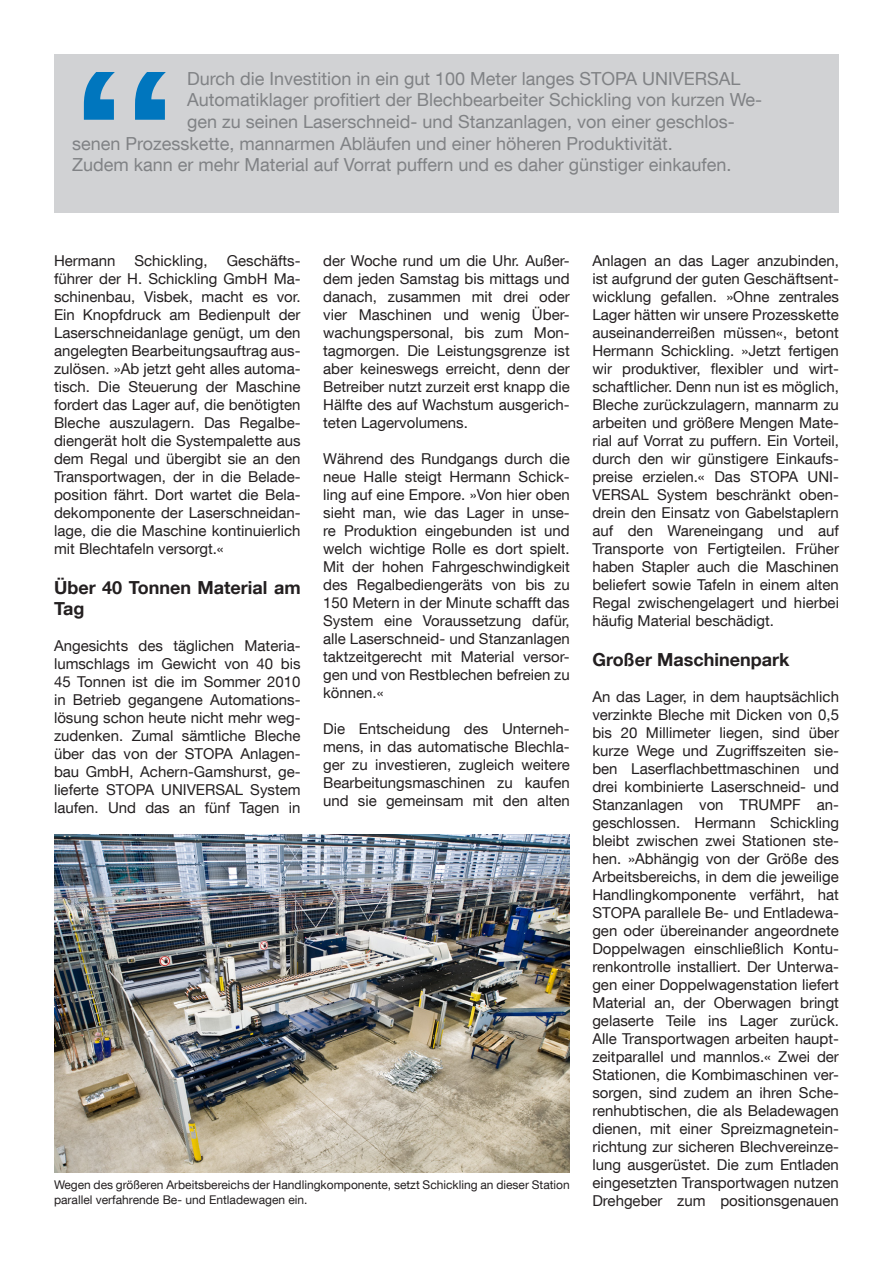
<style>
.page{position:relative;width:893px;height:1263px;background:#fff}
.page>*{position:absolute;margin:0;border:0;box-sizing:border-box;transform-origin:0 0}
.t1{font:18px "Helvetica Neue LT Com";color:#808285}
.t2{font:700 18px/21.6px "Helvetica Neue LT Com";color:#231f20}
.t3{font:15px/18px "Helvetica Neue LT Com";color:#231f20;text-align:justify}
.t4{font:12px/14.4px "Helvetica Neue LT Com";color:#231f20}
</style>
<div class="page">
<div style="left:54px;top:54px;width:785px;height:159px;background:#d1d2d4"></div>
<svg style="left:84px;top:72px;width:82px;height:48px"></svg>
<img style="left:54px;top:834px;width:516px;height:339px">
<p class="t1" style="left:187px;top:67px;width:555px">Durch die Investition in ein gut 100 Meter langes STOPA UNIVERSAL</p>
<p class="t1" style="left:187px;top:89px;width:577px">Automatiklager profitiert der Blechbearbeiter Schickling von kurzen We-</p>
<p class="t1" style="left:187px;top:111px;width:549px">gen zu seinen Laserschneid- und Stanzanlagen, von einer geschlos-</p>
<p class="t1" style="left:72px;top:132px;width:602px">senen Prozesskette, mannarmen Abläufen und einer höheren Produktivität.</p>
<p class="t1" style="left:72px;top:154px;width:661px">Zudem kann er mehr Material auf Vorrat puffern und es daher günstiger einkaufen.</p>
<p class="t3" style="left:54px;top:251px;width:248px;text-indent:173px">Geschäfts&shy;führer der H. Schickling GmbH Ma&shy;schinenbau, Visbek, macht es vor.<br>Ein Knopfdruck am Bedienpult der Laserschneidanlage genügt, um den angelegten Bearbeitungsauftrag aus&shy;zulösen. »Ab jetzt geht alles automa&shy;tisch. Die Steuerung der Maschine fordert das Lager auf, die benötigten Bleche auszulagern. Das Regalbe&shy;diengerät holt die Systempalette aus dem Regal und übergibt sie an den Transportwagen, der in die Belade&shy;position fährt. Dort wartet die Bela&shy;dekomponente der Laserschneidan&shy;lage, die die Maschine kontinuierlich mit Blechtafeln versorgt.«</p>
<p class="t2" style="left:54px;top:576px;width:248px">Über 40 Tonnen Material am<br>Tag</p>
<p class="t3" style="left:54px;top:636px;width:248px">Angesichts des täglichen Materia&shy;lumschlags im Gewicht von 40 bis 45 Tonnen ist die im Sommer 2010 in Betrieb gegangene Automations&shy;lösung schon heute nicht mehr weg&shy;zudenken. Zumal sämtliche Bleche über das von der STOPA Anlagen&shy;bau GmbH, Achern-Gamshurst, ge&shy;lieferte STOPA UNIVERSAL System laufen. Und das an fünf Tagen in</p>
<p class="t3" style="left:54px;top:251px;width:63px">Hermann</p>
<p class="t3" style="left:135px;top:251px;width:75px">Schickling,</p>
<p class="t3" style="left:323px;top:251px;width:248px">der Woche rund um die Uhr. Außer&shy;dem jeden Samstag bis mittags und danach, zusammen mit drei oder vier Maschinen und wenig Über&shy;wachungspersonal, bis zum Mon&shy;tagmorgen. Die Leistungsgrenze ist aber keineswegs erreicht, denn der Betreiber nutzt zurzeit erst knapp die Hälfte des auf Wachstum ausgerich&shy;teten Lagervolumens.</p>
<p class="t3" style="left:323px;top:449px;width:248px">Während des Rundgangs durch die neue Halle steigt Hermann Schick&shy;ling auf eine Empore. »Von hier oben sieht man, wie das Lager in unse&shy;re Produktion eingebunden ist und welch wichtige Rolle es dort spielt.<br>Mit der hohen Fahrgeschwindigkeit des Regalbediengeräts von bis zu 150 Metern in der Minute schafft das System eine Voraussetzung dafür, alle Laserschneid- und Stanzanlagen taktzeitgerecht mit Material versor&shy;gen und von Restblechen befreien zu können.«</p>
<p class="t3" style="left:323px;top:719px;width:248px">Die Entscheidung des Unterneh&shy;mens, in das automatische Blechla&shy;ger zu investieren, zugleich weitere Bearbeitungsmaschinen zu kaufen und sie gemeinsam mit den alten</p>
<p class="t4" style="left:54px;top:1177px;width:517px">Wegen des größeren Arbeitsbereichs der Handlingkomponente, setzt Schickling an dieser Station parallel verfahrende Be- und Entladewagen ein.</p>
<p class="t3" style="left:592px;top:251px;width:248px">Anlagen an das Lager anzubinden, ist aufgrund der guten Geschäftsent&shy;wicklung gefallen. »Ohne zentrales Lager hätten wir unsere Prozesskette auseinanderreißen müssen«, betont Hermann Schickling. »Jetzt fertigen wir produktiver, flexibler und wirt&shy;schaftlicher. Denn nun ist es möglich, Bleche zurückzulagern, mannarm zu arbeiten und größere Mengen Mate&shy;rial auf Vorrat zu puffern. Ein Vorteil, durch den wir günstigere Einkaufs&shy;preise erzielen.« Das STOPA UNI-VERSAL System beschränkt oben&shy;drein den Einsatz von Gabelstaplern auf den Wareneingang und auf Transporte von Fertigteilen. Früher haben Stapler auch die Maschinen beliefert sowie Tafeln in einem alten Regal zwischengelagert und hierbei häufig Material beschädigt.</p>
<p class="t2" style="left:592px;top:648px;width:198px">Großer Maschinenpark</p>
<p class="t3" style="left:592px;top:687px;width:248px">An das Lager, in dem hauptsächlich verzinkte Bleche mit Dicken von 0,5 bis 20 Millimeter liegen, sind über kurze Wege und Zugriffszeiten sie&shy;ben Laserflachbettmaschinen und drei kombinierte Laserschneid- und Stanzanlagen von TRUMPF an&shy;geschlossen. Hermann Schickling bleibt zwischen zwei Stationen ste&shy;hen. »Abhängig von der Größe des Arbeitsbereichs, in dem die jeweilige Handlingkomponente verfährt, hat STOPA parallele Be- und Entladewa&shy;gen oder übereinander angeordnete Doppelwagen einschließlich Kontu&shy;renkontrolle installiert. Der Unterwa&shy;gen einer Doppelwagenstation liefert Material an, der Oberwagen bringt gelaserte Teile ins Lager zurück.<br>Alle Transportwagen arbeiten haupt&shy;zeitparallel und mannlos.« Zwei der Stationen, die Kombimaschinen ver&shy;sorgen, sind zudem an ihren Sche&shy;renhubtischen, die als Beladewagen dienen, mit einer Spreizmagnetein&shy;richtung zur sicheren Blechvereinze&shy;lung ausgerüstet. Die zum Entladen eingesetzten Transportwagen nutzen Drehgeber zum positionsgenauen</p>
</div>
